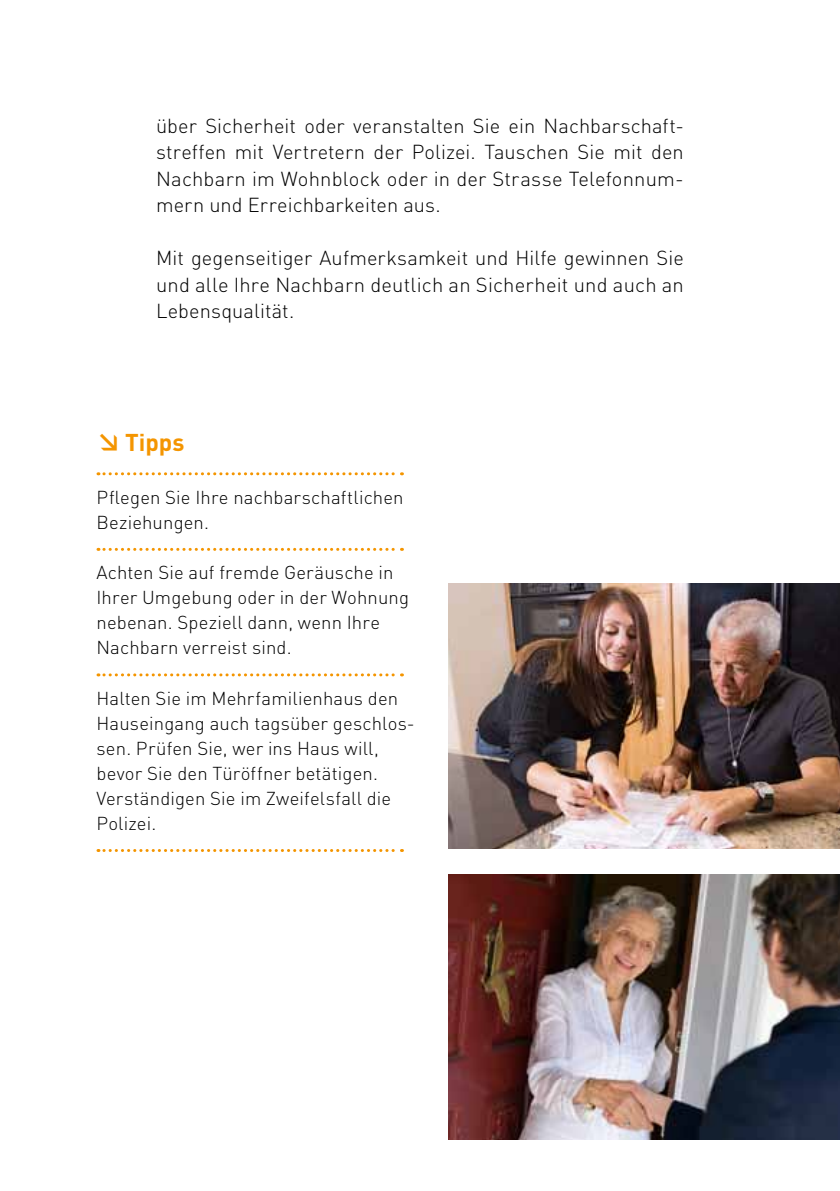
<style>
.page{position:relative;width:840px;height:1191px;background:#fff}
.page>*{position:absolute;margin:0;border:0;box-sizing:border-box;transform-origin:0 0}
.t1{font:700 24px "DIN Pro";color:#f49500}
.t2{font:300 20px/26.4px "DIN Pro";letter-spacing:.01em;color:#000;text-align:justify}
.t3{font:300 18.4px/25px "DIN Pro";letter-spacing:.01em;color:#000}
</style>
<div class="page">
<img style="left:448px;top:874px;width:391px;height:266px">
<img style="left:448px;top:583px;width:391px;height:265px">
<svg style="left:98px;top:472px;width:304px;height:3px"></svg>
<svg style="left:98px;top:548px;width:304px;height:3px"></svg>
<svg style="left:98px;top:673px;width:304px;height:3px"></svg>
<svg style="left:98px;top:849px;width:304px;height:3px"></svg>
<p class="t2" style="left:156px;top:111px;width:529px">über Sicherheit oder veranstalten Sie ein Nachbarschaft&shy;streffen mit Vertretern der Polizei. Tauschen Sie mit den Nachbarn im Wohnblock oder in der Strasse Telefonnum&shy;mern und Erreichbarkeiten aus.</p>
<p class="t2" style="left:156px;top:244px;width:529px">Mit gegenseitiger Aufmerksamkeit und Hilfe gewinnen Sie und alle Ihre Nachbarn deutlich an Sicherheit und auch an Lebensqualität.</p>
<h1 class="t1" style="left:96px;top:426px;width:89px">↘ Tipps</h1>
<p class="t3" style="left:96px;top:484px;width:308px">Pflegen Sie Ihre nachbarschaftlichen<br>Beziehungen.</p>
<p class="t3" style="left:96px;top:559px;width:314px">Achten Sie auf fremde Geräusche in<br>Ihrer Umgebung oder in der Wohnung nebenan. Speziell dann, wenn Ihre<br>Nachbarn verreist sind.</p>
<p class="t3" style="left:96px;top:685px;width:320px">Halten Sie im Mehrfamilienhaus den<br>Hauseingang auch tagsüber geschlos&shy;sen. Prüfen Sie, wer ins Haus will, bevor Sie den Türöffner betätigen.<br>Verständigen Sie im Zweifelsfall die<br>Polizei.</p>
</div>
